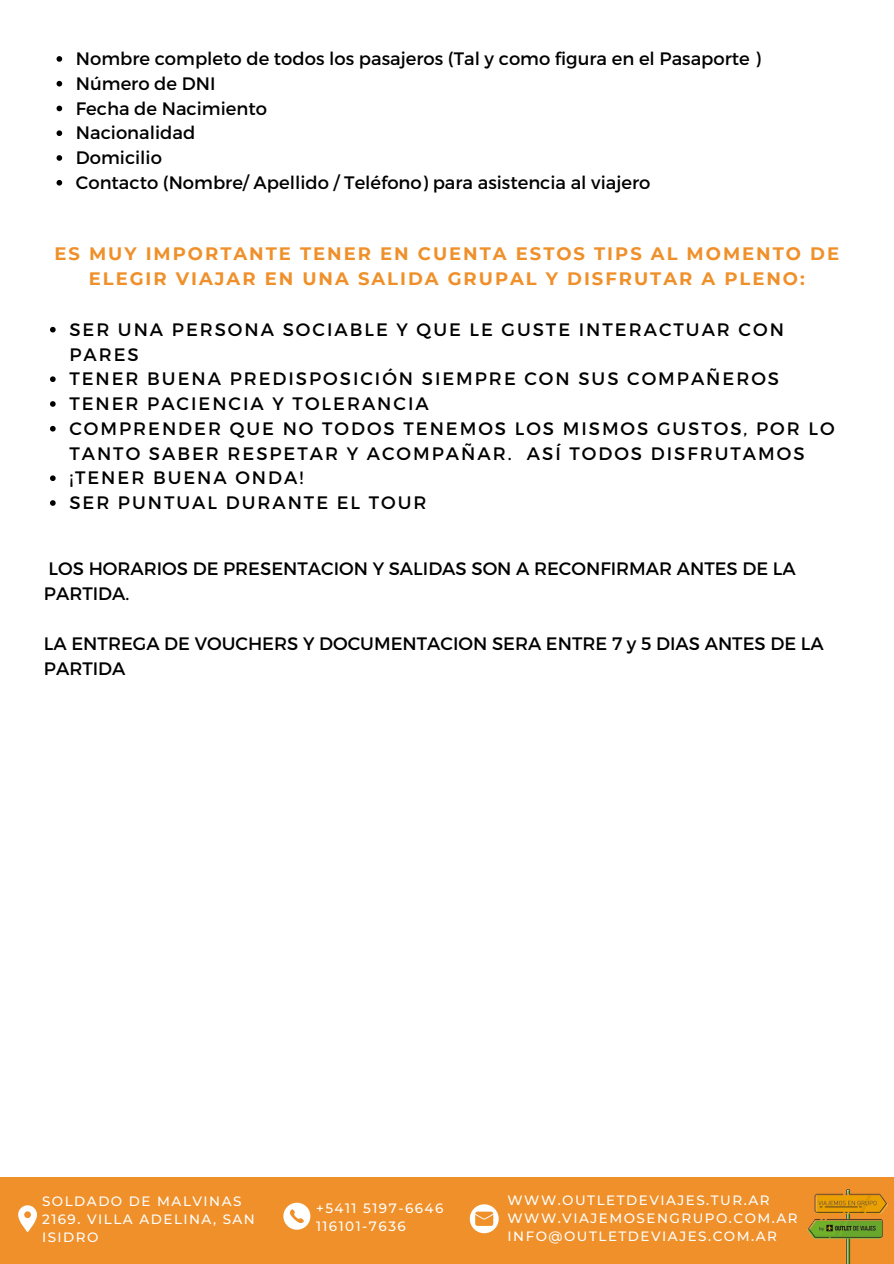
<style>
.page{position:relative;width:894px;height:1264px;background:#fff}
.page>*{position:absolute;margin:0;border:0;box-sizing:border-box;transform-origin:0 0}
.t1{font:18px/24.8px "Montserrat";color:#000}
.t2{font:18px/24.8px "Montserrat";letter-spacing:.11em;color:#000}
.t3{font:700 18px/24.8px "Montserrat";letter-spacing:.11em;color:#ef902a;text-align:center}
.t4{font:500 13.5px/18px "Montserrat";letter-spacing:.11em;color:#fff}
</style>
<div class="page">
<div style="left:0;top:1177px;width:893px;height:86px;background:#ef902a"></div>
<svg style="left:18px;top:1205px;width:19px;height:27px"></svg>
<svg style="left:283px;top:1202px;width:27px;height:27px"></svg>
<svg style="left:469px;top:1204px;width:29px;height:29px"></svg>
<img style="left:807px;top:1189px;width:81px;height:74px">
<svg style="left:57px;top:56px;width:5px;height:6px"></svg>
<svg style="left:57px;top:81px;width:5px;height:5px"></svg>
<svg style="left:57px;top:106px;width:5px;height:5px"></svg>
<svg style="left:57px;top:130px;width:5px;height:6px"></svg>
<svg style="left:57px;top:155px;width:5px;height:6px"></svg>
<svg style="left:57px;top:180px;width:5px;height:5px"></svg>
<svg style="left:50px;top:327px;width:6px;height:5px"></svg>
<svg style="left:50px;top:376px;width:6px;height:6px"></svg>
<svg style="left:50px;top:401px;width:6px;height:6px"></svg>
<svg style="left:50px;top:426px;width:6px;height:5px"></svg>
<svg style="left:50px;top:475px;width:6px;height:6px"></svg>
<svg style="left:50px;top:500px;width:6px;height:6px"></svg>
<p class="t1" style="left:76px;top:45px;width:686px">Nombre completo de todos los pasajeros (Tal y como figura en el Pasaporte )</p>
<p class="t1" style="left:76px;top:70px;width:141px">Número de DNI</p>
<p class="t1" style="left:76px;top:95px;width:192px">Fecha de Nacimiento</p>
<p class="t1" style="left:76px;top:120px;width:121px">Nacionalidad</p>
<p class="t1" style="left:76px;top:144px;width:88px">Domicilio</p>
<p class="t1" style="left:76px;top:169px;width:576px">Contacto (Nombre/ Apellido / Teléfono) para asistencia al viajero</p>
<h2 class="t3" style="left:54px;top:242px;width:786px">ES MUY IMPORTANTE TENER EN CUENTA ESTOS TIPS AL MOMENTO DE<br>ELEGIR VIAJAR EN UNA SALIDA GRUPAL Y DISFRUTAR A PLENO:</h2>
<h3 class="t2" style="left:69px;top:316px;width:716px">SER UNA PERSONA SOCIABLE Y QUE LE GUSTE INTERACTUAR CON<br>PARES</h3>
<p class="t2" style="left:69px;top:366px;width:711px">TENER BUENA PREDISPOSICIÓN SIEMPRE CON SUS COMPAÑEROS</p>
<p class="t2" style="left:69px;top:390px;width:361px">TENER PACIENCIA Y TOLERANCIA</p>
<p class="t2" style="left:69px;top:415px;width:766px">COMPRENDER QUE NO TODOS TENEMOS LOS MISMOS GUSTOS, POR LO<br>TANTO SABER RESPETAR Y ACOMPAÑAR. ASÍ TODOS DISFRUTAMOS</p>
<p class="t2" style="left:69px;top:465px;width:235px">¡TENER BUENA ONDA!</p>
<p class="t2" style="left:69px;top:489px;width:358px">SER PUNTUAL DURANTE EL TOUR</p>
<p class="t1" style="left:44px;top:555px;width:753px">LOS HORARIOS DE PRESENTACION Y SALIDAS SON A RECONFIRMAR ANTES DE LA<br>PARTIDA.</p>
<p class="t1" style="left:44px;top:630px;width:781px">LA ENTREGA DE VOUCHERS Y DOCUMENTACION SERA ENTRE 7 y 5 DIAS ANTES DE LA<br>PARTIDA</p>
<p class="t4" style="left:42px;top:1191px;width:214px">SOLDADO DE MALVINAS<br>2169. VILLA ADELINA, SAN<br>ISIDRO</p>
<p class="t4" style="left:316px;top:1199px;width:129px">+5411 5197-6646</p>
<h1 class="t4" style="left:316px;top:1217px;width:91px">116101-7636</h1>
<p class="t4" style="left:507px;top:1191px;width:263px">WWW.OUTLETDEVIAJES.TUR.AR</p>
<p class="t4" style="left:507px;top:1209px;width:291px">WWW.VIAJEMOSENGRUPO.COM.AR</p>
<p class="t4" style="left:507px;top:1227px;width:271px">INFO@OUTLETDEVIAJES.COM.AR</p>
</div>
